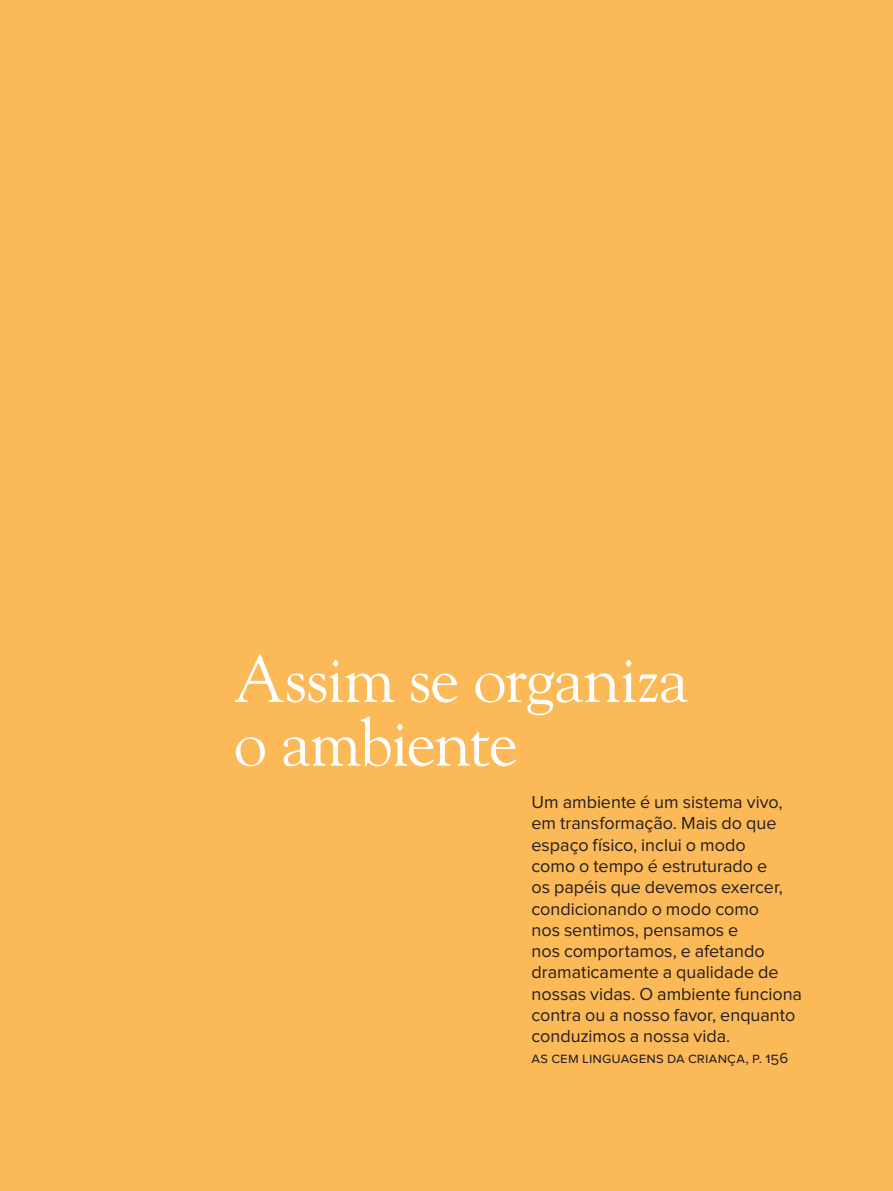
<style>
.page{position:relative;width:893px;height:1191px;background:#fcb958}
.page>*{position:absolute;margin:0;border:0;box-sizing:border-box;transform-origin:0 0}
.t1{font:66px/63.8px "Goudy Std";letter-spacing:-.015em;color:#fff}
.t2{font:18px/21.3px "Proxima Nova";letter-spacing:-.005em;color:#231f20}
.t3{font:15px "Proxima Nova";letter-spacing:.01em;color:#231f20}
</style>
<div class="page">
<h1 class="t1" style="left:234px;top:646px;width:456px">Assim se organiza o ambiente</h1>
<p class="t2" style="left:531px;top:792px;width:272px">Um ambiente é um sistema vivo, em transformação. Mais do que espaço físico, inclui o modo<br>como o tempo é estruturado e<br>os papéis que devemos exercer, condicionando o modo como<br>nos sentimos, pensamos e<br>nos comportamos, e afetando dramaticamente a qualidade de nossas vidas. O ambiente funciona contra ou a nosso favor, enquanto conduzimos a nossa vida.</p>
<p class="t3" style="left:531px;top:1051px;width:258px">As cem linguagens da criança, p. 156</p>
</div>
